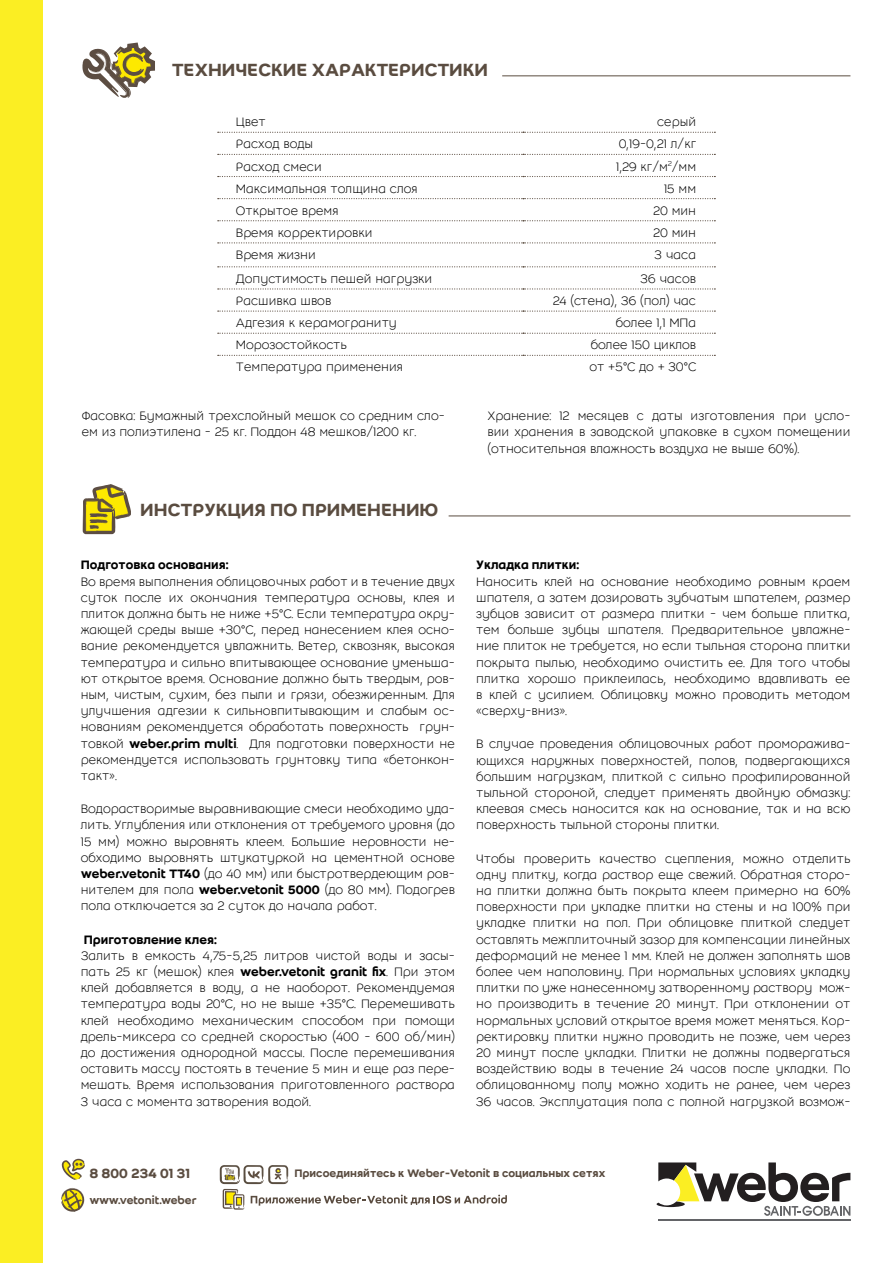
<style>
.page{position:relative;width:893px;height:1263px;background:#fff}
.page>*{position:absolute;margin:0;border:0;box-sizing:border-box;transform-origin:0 0}
.t1{font:500 19.5px "Weber";color:#5a4c40}
.t2{font:500 14.7px "Weber";color:#5a4c40}
.t3{font:300 13.5px/16.2px "Weber";color:#000;text-align:justify}
.t4{font:500 13.5px "Weber";color:#000}
.t5{font:500 12px "Weber";color:#5a4c40}
.s1{font-weight:500}
</style>
<div class="page">
<div style="left:0;top:0;width:43px;height:1262px;background:#fbee23"></div>
<hr style="left:658px;top:1219px;width:192px;height:1px;background:#636467">
<svg style="left:657px;top:1162px;width:193px;height:54px"></svg>
<svg style="left:62px;top:1159px;width:23px;height:21px"></svg>
<svg style="left:61px;top:1188px;width:23px;height:23px"></svg>
<svg style="left:220px;top:1165px;width:287px;height:44px"></svg>
<svg style="left:218px;top:198px;width:497px;height:1px"></svg>
<svg style="left:218px;top:220px;width:497px;height:1px"></svg>
<svg style="left:218px;top:310px;width:497px;height:2px"></svg>
<svg style="left:218px;top:333px;width:497px;height:1px"></svg>
<svg style="left:218px;top:355px;width:497px;height:1px"></svg>
<svg style="left:218px;top:154px;width:497px;height:1px"></svg>
<svg style="left:218px;top:132px;width:497px;height:1px"></svg>
<svg style="left:218px;top:266px;width:497px;height:1px"></svg>
<svg style="left:218px;top:242px;width:497px;height:1px"></svg>
<svg style="left:218px;top:288px;width:497px;height:1px"></svg>
<svg style="left:218px;top:176px;width:497px;height:1px"></svg>
<svg style="left:82px;top:43px;width:73px;height:55px"></svg>
<hr style="left:449px;top:516px;width:401px;height:1px;background:#5a4c40">
<hr style="left:502px;top:75px;width:348px;height:1px;background:#5a4c40">
<svg style="left:83px;top:484px;width:48px;height:50px"></svg>
<h1 class="t1" style="left:172px;top:58px;width:318px">ТЕХНИЧЕСКИЕ ХАРАКТЕРИСТИКИ</h1>
<p class="t3" style="left:236px;top:114px;width:31px">Цвет</p>
<p class="t3" style="left:657px;top:114px;width:41px">серый</p>
<p class="t3" style="left:236px;top:136px;width:79px">Расход воды</p>
<p class="t3" style="left:619px;top:136px;width:79px">0,19-0,21 л/кг</p>
<p class="t3" style="left:236px;top:158px;width:87px">Расход смеси</p>
<p class="t3" style="left:616px;top:158px;width:81px">1,29 кг/м<sup>2</sup>/мм</p>
<p class="t3" style="left:236px;top:180px;width:183px">Максимальная толщина слоя</p>
<p class="t3" style="left:664px;top:180px;width:34px">15 мм</p>
<p class="t3" style="left:236px;top:202px;width:104px">Открытое время</p>
<p class="t3" style="left:653px;top:202px;width:45px">20 мин</p>
<p class="t3" style="left:236px;top:225px;width:138px">Время корректировки</p>
<p class="t3" style="left:653px;top:225px;width:45px">20 мин</p>
<p class="t3" style="left:236px;top:247px;width:81px">Время жизни</p>
<p class="t3" style="left:655px;top:247px;width:43px">3 часа</p>
<p class="t3" style="left:236px;top:271px;width:198px">Допустимость пешей нагрузки</p>
<p class="t3" style="left:640px;top:271px;width:57px">36 часов</p>
<p class="t3" style="left:236px;top:293px;width:97px">Расшивка швов</p>
<p class="t3" style="left:553px;top:293px;width:145px">24 (стена), 36 (пол) час</p>
<p class="t3" style="left:236px;top:315px;width:163px">Адгезия к керамограниту</p>
<p class="t3" style="left:616px;top:315px;width:82px">более 1,1 МПа</p>
<p class="t3" style="left:236px;top:337px;width:112px">Морозостойкость</p>
<p class="t3" style="left:591px;top:337px;width:107px">более 150 циклов</p>
<p class="t3" style="left:236px;top:359px;width:169px">Температура применения</p>
<p class="t3" style="left:589px;top:359px;width:108px">от +5°С до + 30°С</p>
<p class="t3" style="left:82px;top:408px;width:365px">Фасовка: Бумажный трехслойный мешок со средним сло&shy;ем из полиэтилена - 25 кг. Поддон 48 мешков/1200 кг.</p>
<p class="t3" style="left:487px;top:408px;width:365px">Хранение: 12 месяцев с даты изготовления при усло&shy;вии хранения в заводской упаковке в сухом помещении (относительная влажность воздуха не выше 60%).</p>
<h1 class="t1" style="left:140px;top:498px;width:299px">ИНСТРУКЦИЯ ПО ПРИМЕНЕНИЮ</h1>
<p class="t4" style="left:81px;top:557px;width:149px">Подготовка основания:</p>
<p class="t3" style="left:81px;top:573px;width:376px">Во время выполнения облицовочных работ и в течение двух суток после их окончания температура основы, клея и плиток должна быть не ниже +5°С. Если температура окру&shy;жающей среды выше +30°С, перед нанесением клея осно&shy;вание рекомендуется увлажнить. Ветер, сквозняк, высокая температура и сильно впитывающее основание уменьша&shy;ют открытое время. Основание должно быть твердым, ров&shy;ным, чистым, сухим, без пыли и грязи, обезжиренным. Для улучшения адгезии к сильновпитывающим и слабым ос&shy;нованиям рекомендуется обработать поверхность грун&shy;товкой <span class="s1">weber.prim multi</span>. Для подготовки поверхности не рекомендуется использовать грунтовку типа «бетонкон&shy;такт».</p>
<p class="t3" style="left:81px;top:801px;width:376px">Водорастворимые выравнивающие смеси необходимо уда&shy;лить. Углубления или отклонения от требуемого уровня (до 15 мм) можно выровнять клеем. Большие неровности не&shy;обходимо выровнять штукатуркой на цементной основе <span class="s1">weber.vetonit TT40</span> (до 40 мм) или быстротвердеющим ров&shy;нителем для пола <span class="s1">weber.vetonit 5000</span> (до 80 мм). Подогрев пола отключается за 2 суток до начала работ.</p>
<p class="t4" style="left:84px;top:931px;width:135px">Приготовление клея:</p>
<p class="t3" style="left:81px;top:947px;width:376px">Залить в емкость 4,75-5,25 литров чистой воды и засы&shy;пать 25 кг (мешок) клея <span class="s1">weber.vetonit granit fix</span>. При этом клей добавляется в воду, а не наоборот. Рекомендуемая температура воды 20°С, но не выше +35°С. Перемешивать клей необходимо механическим способом при помощи дрель-миксера со средней скоростью (400 - 600 об/мин) до достижения однородной массы. После перемешивания оставить массу постоять в течение 5 мин и еще раз пере&shy;мешать. Время использования приготовленного раствора 3 часа с момента затворения водой.</p>
<p class="t4" style="left:476px;top:557px;width:104px">Укладка плитки:</p>
<p class="t3" style="left:476px;top:573px;width:376px">Наносить клей на основание необходимо ровным краем шпателя, а затем дозировать зубчатым шпателем, размер зубцов зависит от размера плитки - чем больше плитка, тем больше зубцы шпателя. Предварительное увлажне&shy;ние плиток не требуется, но если тыльная сторона плитки покрыта пылью, необходимо очистить ее. Для того чтобы плитка хорошо приклеилась, необходимо вдавливать ее в клей с усилием. Облицовку можно проводить методом «сверху-вниз».</p>
<p class="t3" style="left:476px;top:736px;width:376px">В случае проведения облицовочных работ проморажива&shy;ющихся наружных поверхностей, полов, подвергающихся большим нагрузкам, плиткой с сильно профилированной тыльной стороной, следует применять двойную обмазку: клеевая смесь наносится как на основание, так и на всю поверхность тыльной стороны плитки.</p>
<p class="t3" style="left:476px;top:850px;width:376px">Чтобы проверить качество сцепления, можно отделить одну плитку, когда раствор еще свежий. Обратная сторо&shy;на плитки должна быть покрыта клеем примерно на 60% поверхности при укладке плитки на стены и на 100% при укладке плитки на пол. При облицовке плиткой следует оставлять межплиточный зазор для компенсации линейных деформаций не менее 1 мм. Клей не должен заполнять шов более чем наполовину. При нормальных условиях укладку плитки по уже нанесенному затворенному раствору мож&shy;но производить в течение 20 минут. При отклонении от нормальных условий открытое время может меняться. Кор&shy;ректировку плитки нужно проводить не позже, чем через 20 минут после укладки. Плитки не должны подвергаться воздействию воды в течение 24 часов после укладки. По облицованному полу можно ходить не ранее, чем через 36 часов. Эксплуатация пола с полной нагрузкой возмож-</p>
<p class="t2" style="left:89px;top:1165px;width:102px">8 800 234 01 31</p>
<p class="t5" style="left:89px;top:1193px;width:109px">www.vetonit.weber</p>
<p class="t5" style="left:294px;top:1166px;width:312px">Присоединяйтесь к Weber-Vetonit в социальных сетях</p>
</div>
